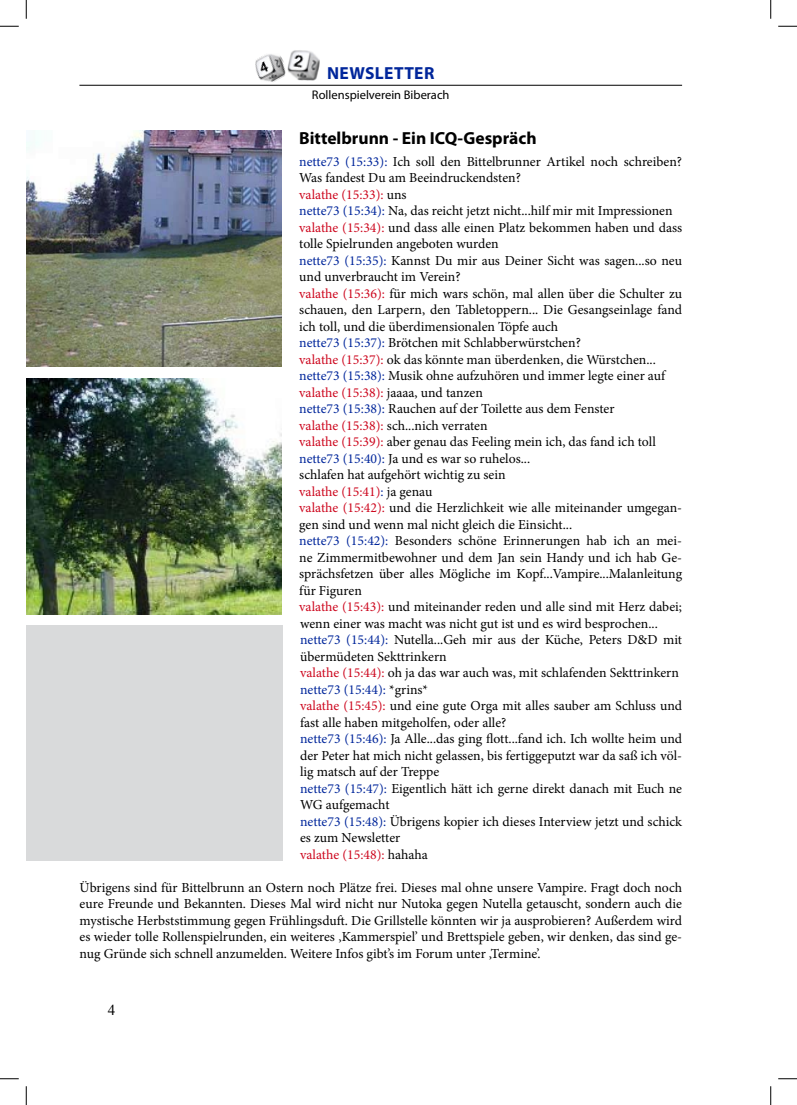
<style>
.page{position:relative;width:797px;height:1105px;background:#fff}
.page>*{position:absolute;margin:0;border:0;box-sizing:border-box;transform-origin:0 0}
.t1{font:700 17.5px "Myriad Pro";color:#000}
.t2{font:700 17.5px "Myriad Pro";letter-spacing:.02em;color:#01269b}
.t3{font:15px "Times New Roman";color:#000}
.t4{font:13.75px/16.5px "Minion Pro";color:#000}
.t5{font:12.5px "Myriad Pro";color:#000}
.s1{color:#01269b}
.s2{color:#cd071e}
</style>
<div class="page">
<hr style="left:79px;top:85px;width:603px;height:1px;background:#000">
<img style="left:287px;top:50px;width:32px;height:30px">
<img style="left:255px;top:54px;width:31px;height:28px">
<img style="left:26px;top:131px;width:255px;height:235px">
<img style="left:26px;top:379px;width:255px;height:235px">
<div style="left:26px;top:625px;width:256px;height:236px;background:#d9dadb"></div>
<svg style="left:0;top:25px;width:19px;height:2px"></svg>
<svg style="left:778px;top:25px;width:19px;height:2px"></svg>
<svg style="left:0;top:1078px;width:19px;height:1px"></svg>
<svg style="left:778px;top:1078px;width:19px;height:1px"></svg>
<svg style="left:25px;top:0;width:2px;height:19px"></svg>
<svg style="left:25px;top:1086px;width:2px;height:19px"></svg>
<svg style="left:770px;top:0;width:1px;height:19px"></svg>
<svg style="left:770px;top:1086px;width:1px;height:19px"></svg>
<p class="t2" style="left:327px;top:62px;width:109px">Newsletter</p>
<p class="t5" style="left:312px;top:87px;width:139px">Rollenspielverein Biberach</p>
<p class="t1" style="left:299px;top:127px;width:239px">Bittelbrunn - Ein ICQ-Gespräch</p>
<p class="t4" style="left:299px;top:153px;width:384px"><span class="s1">nette73 (15:33):</span> Ich soll den Bittelbrunner Artikel noch schreiben?<br>Was fandest Du am Beeindruckendsten?<br><span class="s2">valathe (15:33):</span> uns<br><span class="s1">nette73 (15:34):</span> Na, das reicht jetzt nicht...hilf mir mit Impressionen <span class="s2">valathe (15:34):</span> und dass alle einen Platz bekommen haben und dass tolle Spielrunden angeboten wurden<br><span class="s1">nette73 (15:35):</span> Kannst Du mir aus Deiner Sicht was sagen...so neu und unverbraucht im Verein?<br><span class="s2">valathe (15:36):</span> für mich wars schön, mal allen über die Schulter zu schauen, den Larpern, den Tabletoppern... Die Gesangseinlage fand ich toll, und die überdimensionalen Töpfe auch<br><span class="s1">nette73 (15:37):</span> Brötchen mit Schlabberwürstchen?<br><span class="s2">valathe (15:37):</span> ok das könnte man überdenken, die Würstchen... <span class="s1">nette73 (15:38):</span> Musik ohne aufzuhören und immer legte einer auf <span class="s2">valathe (15:38):</span> jaaaa, und tanzen<br><span class="s1">nette73 (15:38):</span> Rauchen auf der Toilette aus dem Fenster<br><span class="s2">valathe (15:38):</span> sch...nich verraten<br><span class="s2">valathe (15:39):</span> aber genau das Feeling mein ich, das fand ich toll <span class="s1">nette73 (15:40):</span> Ja und es war so ruhelos...<br>schlafen hat aufgehört wichtig zu sein<br><span class="s2">valathe (15:41)</span><span class="s1">:</span> ja genau<br><span class="s2">valathe (15:42):</span> und die Herzlichkeit wie alle miteinander umgegan&shy;gen sind und wenn mal nicht gleich die Einsicht...<br><span class="s1">nette73 (15:42):</span> Besonders schöne Erinnerungen hab ich an mei&shy;ne Zimmermitbewohner und dem Jan sein Handy und ich hab Ge&shy;sprächsfetzen über alles Mögliche im Kopf...Vampire...Malanleitung für Figuren<br><span class="s2">valathe (15:43):</span> und miteinander reden und alle sind mit Herz dabei; wenn einer was macht was nicht gut ist und es wird besprochen... <span class="s1">nette73 (15:44):</span> Nutella...Geh mir aus der Küche, Peters D&amp;D mit übermüdeten Sekttrinkern<br><span class="s2">valathe (15:44):</span> oh ja das war auch was, mit schlafenden Sekttrinkern <span class="s1">nette73 (15:44):</span> *grins*<br><span class="s2">valathe (15:45):</span> und eine gute Orga mit alles sauber am Schluss und fast alle haben mitgeholfen, oder alle?<br><span class="s1">nette73 (15:46):</span> Ja Alle...das ging flott...fand ich. Ich wollte heim und der Peter hat mich nicht gelassen, bis fertiggeputzt war da saß ich völ&shy;lig matsch auf der Treppe<br><span class="s1">nette73 (15:47):</span> Eigentlich hätt ich gerne direkt danach mit Euch ne WG aufgemacht<br><span class="s1">nette73 (15:48):</span> Übrigens kopier ich dieses Interview jetzt und schick es zum Newsletter<br><span class="s2">valathe (15:48):</span> hahaha</p>
<p class="t4" style="left:80px;top:879px;width:604px;text-align:justify">Übrigens sind für Bittelbrunn an Ostern noch Plätze frei. Dieses mal ohne unsere Vampire. Fragt doch noch eure Freunde und Bekannten. Dieses Mal wird nicht nur Nutoka gegen Nutella getauscht, sondern auch die mystische Herbststimmung gegen Frühlingsduft. Die Grillstelle könnten wir ja ausprobieren? Außerdem wird es wieder tolle Rollenspielrunden, ein weiteres ‚Kammerspiel’ und Brettspiele geben, wir denken, das sind ge&shy;nug Gründe sich schnell anzumelden. Weitere Infos gibt’s im Forum unter ‚Termine’.</p>
<p class="t3" style="left:108px;top:999px;width:9px">4</p>
</div>
